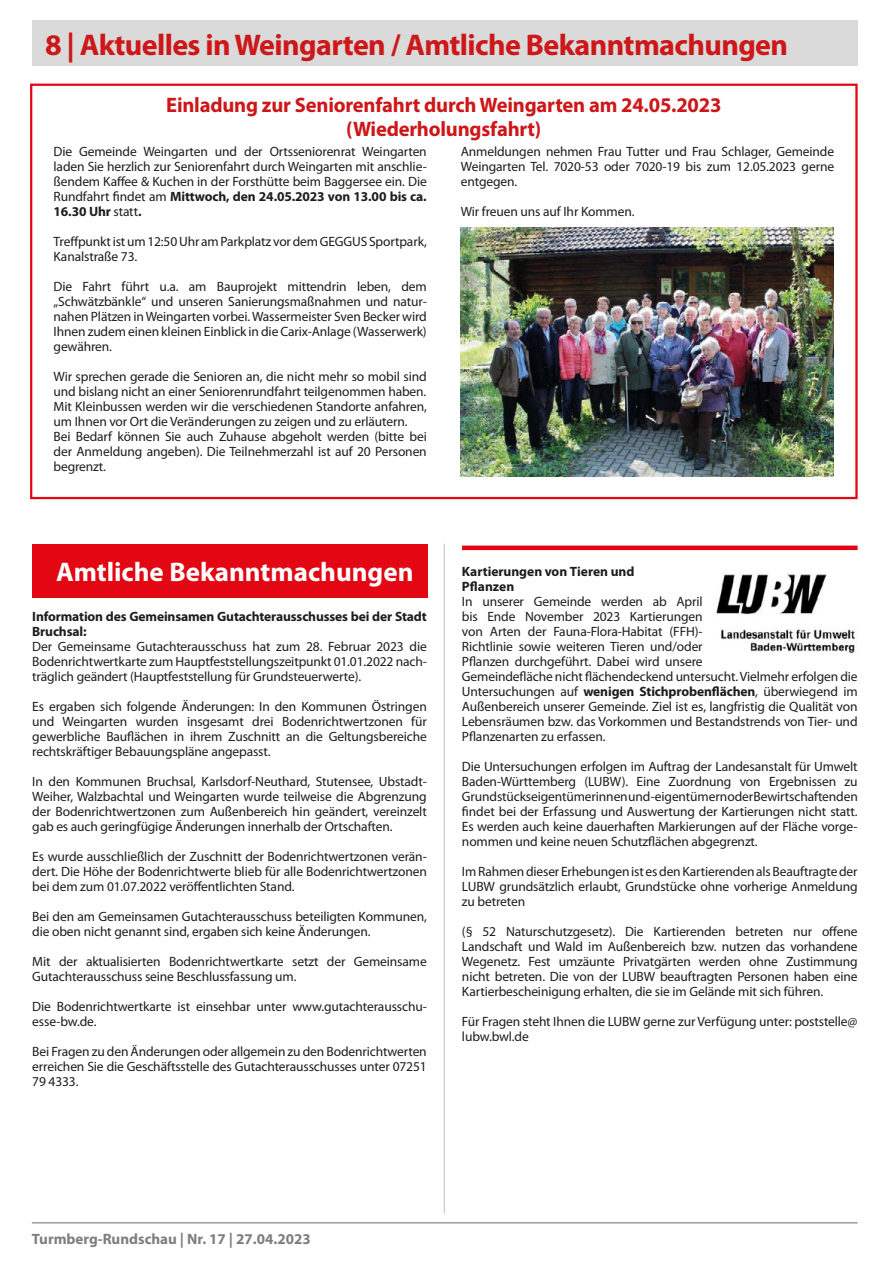
<style>
.page{position:relative;width:893px;height:1262px;background:#fff}
.page>*{position:absolute;margin:0;border:0;box-sizing:border-box;transform-origin:0 0}
.t1{font:700 30px "Myriad Pro";letter-spacing:-.02em;color:#cd1719}
.t2{font:700 27px "Myriad Pro";color:#fff}
.Rahmen_Head_14pt_rot{font:700 21px "Myriad Pro";letter-spacing:-.01em;color:#cd1719}
.t3{font:700 15px "Myriad Pro";color:#7e7e7d}
.Text{font:13.5px/15px "Myriad Pro";letter-spacing:-.01em;color:#1d1d1b;text-align:justify}
.Text-2{font:700 13.5px/15px "Myriad Pro";letter-spacing:-.01em;color:#1d1d1b}
.Head_Artikel_m__rote{font:700 13.5px/15px "Myriad Pro";color:#1d1d1b}
.s1{font-weight:700}
</style>
<div class="page">
<hr style="left:32px;top:1222px;width:825px;height:1px;background:#9d9d9c">
<div style="left:32px;top:21px;width:825px;height:45px;background:#dadada"></div>
<hr style="left:444px;top:544px;width:1px;height:669px;background:#c1c0c0">
<img style="left:461px;top:228px;width:372px;height:248px">
<div style="left:30px;top:84px;width:827px;height:415px;border:2px solid #e30613"></div>
<div style="left:32px;top:544px;width:396px;height:53px;background:#e30613"></div>
<hr style="left:462px;top:546px;width:395px;height:4px;background:#e30613">
<img style="left:716px;top:573px;width:139px;height:81px">
<p class="t1" style="left:45px;top:25px;width:744px">8 | Aktuelles in Weingarten / Amtliche Bekanntmachungen</p>
<p class="Rahmen_Head_14pt_rot" style="left:166px;top:91px;width:556px">Einladung zur Seniorenfahrt durch Weingarten am 24.05.2023</p>
<p class="Rahmen_Head_14pt_rot" style="left:346px;top:115px;width:197px">(Wiederholungsfahrt)</p>
<p class="Text" style="left:54px;top:143px;width:375px">Die Gemeinde Weingarten und der Ortsseniorenrat Weingarten laden Sie herzlich zur Seniorenfahrt durch Weingarten mit anschlie&shy;ßendem Kaffee &amp; Kuchen in der Forsthütte beim Baggersee ein. Die Rundfahrt findet am <span class="s1">Mittwoch, den 24.05.2023 von 13.00 bis ca.<br>16.30 Uhr</span> statt<span class="s1">.</span></p>
<p class="Text" style="left:54px;top:233px;width:375px">Treffpunkt ist um 12:50 Uhr am Parkplatz vor dem GEGGUS Sportpark,<br>Kanalstraße 73.</p>
<p class="Text" style="left:54px;top:278px;width:375px">Die Fahrt führt u.a. am Bauprojekt mittendrin leben, dem „Schwätzbänkle“ und unseren Sanierungsmaßnahmen und natur&shy;nahen Plätzen in Weingarten vorbei. Wassermeister Sven Becker wird Ihnen zudem einen kleinen Einblick in die Carix-Anlage (Wasserwerk) gewähren.</p>
<p class="Text" style="left:54px;top:368px;width:374px">Wir sprechen gerade die Senioren an, die nicht mehr so mobil sind und bislang nicht an einer Seniorenrundfahrt teilgenommen haben.</p>
<p class="Text" style="left:54px;top:398px;width:375px">Mit Kleinbussen werden wir die verschiedenen Standorte anfahren, um Ihnen vor Ort die Veränderungen zu zeigen und zu erläutern.</p>
<p class="Text" style="left:54px;top:428px;width:375px">Bei Bedarf können Sie auch Zuhause abgeholt werden (bitte bei der Anmeldung angeben). Die Teilnehmerzahl ist auf 20 Personen begrenzt.</p>
<p class="Text" style="left:461px;top:143px;width:375px">Anmeldungen nehmen Frau Tutter und Frau Schlager, Gemeinde Weingarten Tel. 7020-53 oder 7020-19 bis zum 12.05.2023 gerne entgegen.</p>
<p class="Text" style="left:461px;top:203px;width:175px">Wir freuen uns auf Ihr Kommen.</p>
<p class="t2" style="left:56px;top:554px;width:359px">Amtliche Bekanntmachungen</p>
<p class="Head_Artikel_m__rote" style="left:462px;top:563px;width:174px">Kartierungen von Tieren und<br>Pflanzen</p>
<p class="Text" style="left:462px;top:593px;width:397px;text-align:left">In unserer Gemeinde werden ab April<br>bis Ende November 2023 Kartierungen<br>von Arten der Fauna-Flora-Habitat (FFH)-<br>Richtlinie sowie weiteren Tieren und/oder<br>Pflanzen durchgeführt. Dabei wird unsere<br>Gemeindefläche nicht flächendeckend untersucht. Vielmehr erfolgen die Untersuchungen auf <span class="s1">wenigen Stichprobenflächen</span>, überwiegend im Außenbereich unserer Gemeinde. Ziel ist es, langfristig die Qualität von Lebensräumen bzw. das Vorkommen und Bestandstrends von Tier- und Pflanzenarten zu erfassen.</p>
<p class="Text" style="left:462px;top:758px;width:397px">Die Untersuchungen erfolgen im Auftrag der Landesanstalt für Umwelt Baden-Württemberg (LUBW). Eine Zuordnung von Ergebnissen zu Grundstückseigentümerinnen und -eigentümern oder Bewirtschaftenden findet bei der Erfassung und Auswertung der Kartierungen nicht statt.<br>Es werden auch keine dauerhaften Markierungen auf der Fläche vorge&shy;nommen und keine neuen Schutzflächen abgegrenzt.</p>
<p class="Text" style="left:462px;top:863px;width:397px">Im Rahmen dieser Erhebungen ist es den Kartierenden als Beauftragte der LUBW grundsätzlich erlaubt, Grundstücke ohne vorherige Anmeldung zu betreten</p>
<p class="Text" style="left:462px;top:923px;width:397px">(§ 52 Naturschutzgesetz). Die Kartierenden betreten nur offene Landschaft und Wald im Außenbereich bzw. nutzen das vorhandene Wegenetz. Fest umzäunte Privatgärten werden ohne Zustimmung nicht betreten. Die von der LUBW beauftragten Personen haben eine Kartierbescheinigung erhalten, die sie im Gelände mit sich führen.</p>
<p class="Text" style="left:462px;top:1013px;width:397px">Für Fragen steht Ihnen die LUBW gerne zur Verfügung unter: poststelle@ lubw.bwl.de</p>
<p class="Text-2" style="left:32px;top:608px;width:396px">Information des Gemeinsamen Gutachterausschusses bei der Stadt<br>Bruchsal:</p>
<p class="Text" style="left:32px;top:638px;width:396px">Der Gemeinsame Gutachterausschuss hat zum 28. Februar 2023 die Bodenrichtwertkarte zum Hauptfeststellungszeitpunkt 01.01.2022 nach&shy;träglich geändert (Hauptfeststellung für Grundsteuerwerte).</p>
<p class="Text" style="left:32px;top:698px;width:396px">Es ergaben sich folgende Änderungen: In den Kommunen Östringen und Weingarten wurden insgesamt drei Bodenrichtwertzonen für gewerbliche Bauflächen in ihrem Zuschnitt an die Geltungsbereiche rechtskräftiger Bebauungspläne angepasst.</p>
<p class="Text" style="left:32px;top:773px;width:396px">In den Kommunen Bruchsal, Karlsdorf-Neuthard, Stutensee, Ubstadt-Weiher, Walzbachtal und Weingarten wurde teilweise die Abgrenzung der Bodenrichtwertzonen zum Außenbereich hin geändert, vereinzelt gab es auch geringfügige Änderungen innerhalb der Ortschaften.</p>
<p class="Text" style="left:32px;top:848px;width:396px">Es wurde ausschließlich der Zuschnitt der Bodenrichtwertzonen verän&shy;dert. Die Höhe der Bodenrichtwerte blieb für alle Bodenrichtwertzonen bei dem zum 01.07.2022 veröffentlichten Stand.</p>
<p class="Text" style="left:32px;top:908px;width:396px">Bei den am Gemeinsamen Gutachterausschuss beteiligten Kommunen, die oben nicht genannt sind, ergaben sich keine Änderungen.</p>
<p class="Text" style="left:32px;top:953px;width:396px">Mit der aktualisierten Bodenrichtwertkarte setzt der Gemeinsame<br>Gutachterausschuss seine Beschlussfassung um.</p>
<p class="Text" style="left:32px;top:998px;width:396px">Die Bodenrichtwertkarte ist einsehbar unter www.gutachterausschu&shy;esse-bw.de.</p>
<p class="Text" style="left:32px;top:1043px;width:396px">Bei Fragen zu den Änderungen oder allgemein zu den Bodenrichtwerten erreichen Sie die Geschäftsstelle des Gutachterausschusses unter 07251<br>79 4333.</p>
<p class="t3" style="left:32px;top:1229px;width:280px">Turmberg-Rundschau | Nr. 17 | 27.04.2023</p>
</div>
